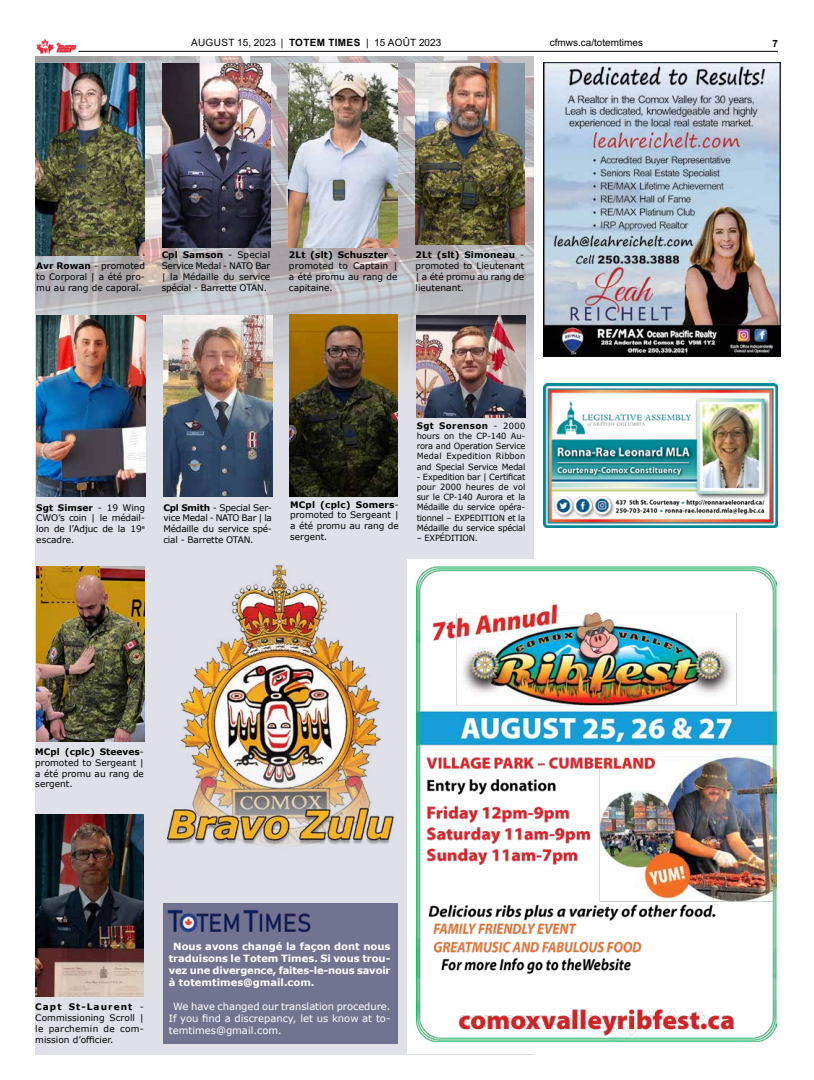
<style>
.page{position:relative;width:814px;height:1080px;background:#fff}
.page>*{position:absolute;margin:0;border:0;box-sizing:border-box;transform-origin:0 0}
.t1{font:700 10px/12px "Verdana";letter-spacing:-.015em;color:#fff;text-align:justify}
.t2{font:10px/12px "Verdana";color:#fff;text-align:justify}
.t3{font:10px "Arial";color:#000}
.t4{font:700 10px "Arial";color:#000}
.t5{font:9px/10.8px "Verdana";color:#000;text-align:justify}
.t6{font:700 9px "Verdana";letter-spacing:.05em;color:#000}
.t7{font:8.5px/10.2px "Verdana";letter-spacing:-.02em;color:#000;text-align:justify}
.s1{font-weight:700}
.s2{font-weight:400}
.s3{font-weight:400;font-size:8.5px}
</style>
<div class="page">
<hr style="left:78px;top:51px;width:700px;height:1px;background:#000">
<img style="left:35px;top:38px;width:44px;height:19px">
<img style="left:543px;top:63px;width:237px;height:294px">
<img style="left:543px;top:383px;width:234px;height:144px">
<div style="left:35px;top:57px;width:498px;height:997px;background:#e0e1e8"></div>
<img style="left:35px;top:57px;width:498px;height:339px">
<img style="left:162px;top:63px;width:109px;height:184px">
<img style="left:415px;top:63px;width:109px;height:181px">
<img style="left:36px;top:316px;width:109px;height:181px">
<img style="left:163px;top:316px;width:109px;height:181px">
<img style="left:36px;top:63px;width:109px;height:193px">
<img style="left:35px;top:815px;width:109px;height:182px">
<img style="left:417px;top:316px;width:108px;height:102px">
<img style="left:36px;top:566px;width:109px;height:176px">
<img style="left:289px;top:315px;width:109px;height:182px">
<img style="left:288px;top:63px;width:109px;height:184px">
<div style="left:408px;top:559px;width:379px;height:495px;background:#fff"></div>
<img style="left:417px;top:566px;width:360px;height:475px">
<img style="left:166px;top:564px;width:228px;height:282px">
<div style="left:163px;top:903px;width:235px;height:140px;background:#727390"></div>
<img style="left:167px;top:910px;width:144px;height:22px">
<p class="t3" style="left:191px;top:36px;width:252px">AUGUST 15, 2023 | <span class="s1">TOTEM TIMES</span> | 15 AOÛT 2023</p>
<p class="t3" style="left:549px;top:36px;width:95px">cfmws.ca/totemtimes</p>
<p class="t4" style="left:772px;top:36px;width:7px">7</p>
<p class="t5" style="left:36px;top:260px;width:110px"><span class="s1">Avr Rowan</span> - promoted to Corporal | a été pro&shy;mu au rang de caporal.</p>
<p class="t5" style="left:162px;top:250px;width:110px"><span class="s1">Cpl Samson</span> - Special Service Medal - NATO Bar | la Médaille du service spécial - Barrette OTAN.</p>
<p class="t5" style="left:415px;top:250px;width:110px"><span class="s1">2Lt (slt) Simoneau</span> - promoted to Lieutenant | a été promu au rang de lieutenant.</p>
<p class="t5" style="left:289px;top:250px;width:110px"><span class="s1">2Lt (slt) Schuszter</span> - promoted to Captain | a été promu au rang de capitaine.</p>
<p class="t5" style="left:36px;top:502px;width:110px"><span class="s1">Sgt Simser</span> - 19 Wing CWO’s coin | le médail&shy;lon de l’Adjuc de la 19<sup>e </sup>escadre.</p>
<p class="t5" style="left:163px;top:502px;width:110px"><span class="s1">Cpl Smith</span> - Special Ser&shy;vice Medal - NATO Bar | la Médaille du service spé&shy;cial - Barrette OTAN.</p>
<p class="t5" style="left:290px;top:499px;width:110px"><span class="s1">MCpl (cplc) Somers&shy;</span>promoted to Sergeant | a été promu au rang de sergent.</p>
<p class="t6" style="left:417px;top:419px;width:110px">Sgt Sorenson <span class="s2">-</span> <span class="s3">2000</span></p>
<p class="t7" style="left:417px;top:431px;width:110px">hours on the CP-140 Au&shy;rora and Operation Service Medal Expedition Ribbon and Special Service Medal</p>
<p class="t7" style="left:417px;top:472px;width:110px">- Expedition bar | Certificat pour 2000 heures de vol sur le CP-140 Aurora et la Médaille du service opéra&shy;tionnel – EXPEDITION et la Médaille du service spécial</p>
<p class="t7" style="left:417px;top:533px;width:63px">– EXPÉDITION.</p>
<p class="t5" style="left:35px;top:746px;width:110px"><span class="s1">MCpl (cplc) Steeves&shy;</span>promoted to Sergeant | a été promu au rang de sergent.</p>
<p class="t5" style="left:35px;top:1001px;width:110px"><span class="s1">Capt St-Laurent</span> - Commissioning Scroll | le parchemin de com&shy;mission d’officier.</p>
<p class="t1" style="left:169px;top:940px;width:223px;text-indent:5px">Nous avons changé la façon dont nous traduisons le Totem Times. Si vous trou&shy;vez une divergence, faites-le-nous savoir à totemtimes@gmail.com.</p>
<p class="t2" style="left:169px;top:1000px;width:223px;text-indent:4px">We have changed our translation procedure.<br>If you find a discrepancy, let us know at to&shy;temtimes@gmail.com.</p>
</div>
